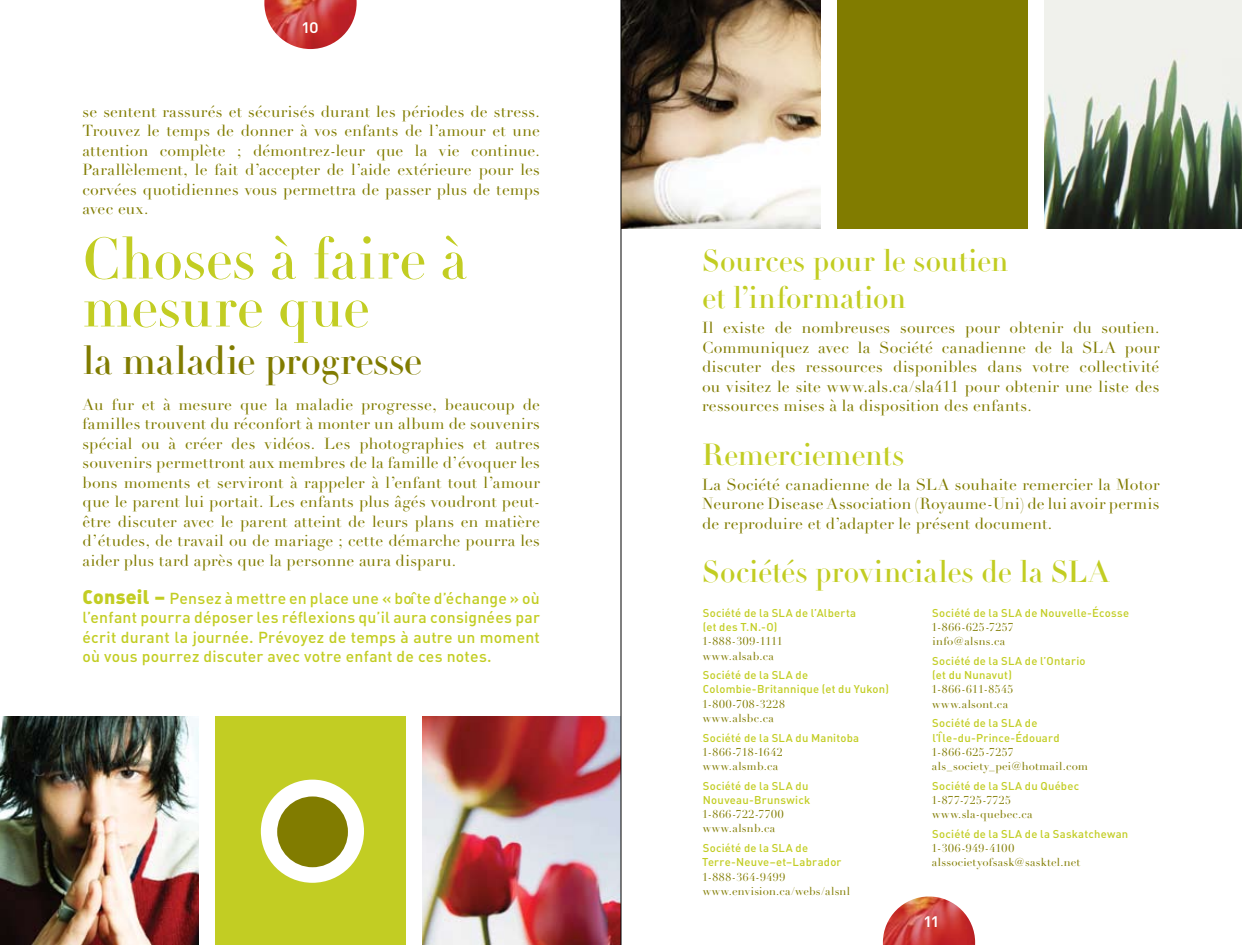
<style>
.page{position:relative;width:1242px;height:945px;background:#fff}
.page>*{position:absolute;margin:0;border:0;box-sizing:border-box;transform-origin:0 0}
.t1{font:57px/48px "Didot LH Headline";color:#c2cd23}
.t2{font:39px "Didot LH Headline";letter-spacing:-.01em;color:#817c00}
.t3{font:30px/37.5px "Didot LH Headline";letter-spacing:-.005em;color:#c2cd23}
.t4{font:18px "DIN Medium Alternate";color:#fff}
.t5{font:15.75px/19.5px "Didot LH";letter-spacing:.015em;color:#817c00;text-align:justify}
.t6{font:15.75px/19.5px "DIN Medium Alternate";letter-spacing:.015em;color:#c2cd23;text-align:justify}
.t7{font:11.25px/14.2px "DIN Medium Alternate";letter-spacing:.02em;color:#c2cd23}
.t8{font:11.25px/14.2px "Didot LH";letter-spacing:.03em;color:#817c00}
.t9{font:11.25px/14.2px "Didot LH";letter-spacing:.05em;color:#817c00}
.s1{font-family:"DIN Black Alternate";font-size:19.5px}
</style>
<div class="page">
<img style="left:0;top:716px;width:199px;height:229px">
<div style="left:829px;top:0;width:211px;height:230px;background:#817c00"></div>
<img style="left:883px;top:896px;width:92px;height:49px">
<img style="left:264px;top:0;width:93px;height:49px">
<img style="left:1044px;top:0;width:198px;height:229px">
<div style="left:214px;top:715px;width:193px;height:230px;background:#c2cd23"></div>
<img style="left:422px;top:715px;width:199px;height:230px">
<div style="left:261px;top:780px;width:103px;height:103px;background:#fff;border-radius:50%"></div>
<div style="left:277px;top:796px;width:71px;height:71px;background:#817c00;border-radius:50%"></div>
<img style="left:622px;top:0;width:199px;height:229px">
<div style="left:199px;top:714px;width:16px;height:231px;background:#fff"></div>
<div style="left:406px;top:714px;width:16px;height:231px;background:#fff"></div>
<div style="left:821px;top:0;width:16px;height:231px;background:#fff"></div>
<div style="left:1028px;top:0;width:16px;height:231px;background:#fff"></div>
<hr style="left:621px;top:0;width:1px;height:945px;background:#000">
<p class="t4" style="left:302px;top:15px;width:18px">10</p>
<p class="t5" style="left:82px;top:102px;width:459px">se sentent rassurés et sécurisés durant les périodes de stress.<br>Trouvez le temps de donner à vos enfants de l’amour et une attention complète ; démontrez-leur que la vie continue.<br>Parallèlement, le fait d’accepter de l’aide extérieure pour les corvées quotidiennes vous permettra de passer plus de temps avec eux.</p>
<h1 class="t1" style="left:82px;top:236px;width:387px">Choses à faire à mesure que</h1>
<h2 class="t2" style="left:82px;top:337px;width:341px">la maladie progresse</h2>
<p class="t5" style="left:82px;top:395px;width:459px">Au fur et à mesure que la maladie progresse, beaucoup de familles trouvent du réconfort à monter un album de souvenirs spécial ou à créer des vidéos. Les photographies et autres souvenirs permettront aux membres de la famille d’évoquer les bons moments et serviront à rappeler à l’enfant tout l’amour que le parent lui portait. Les enfants plus âgés voudront peut&shy;être discuter avec le parent atteint de leurs plans en matière d’études, de travail ou de mariage ; cette démarche pourra les aider plus tard après que la personne aura disparu.</p>
<p class="t6" style="left:82px;top:588px;width:459px"><span class="s1">Conseil −</span> Pensez à mettre en place une « boîte d’échange » où l’enfant pourra déposer les réflexions qu’il aura consignées par écrit durant la journée. Prévoyez de temps à autre un moment où vous pourrez discuter avec votre enfant de ces notes.</p>
<h3 class="t3" style="left:702px;top:242px;width:308px">Sources pour le soutien et l’information</h3>
<p class="t5" style="left:702px;top:318px;width:459px">Il existe de nombreuses sources pour obtenir du soutien.<br>Communiquez avec la Société canadienne de la SLA pour discuter des ressources disponibles dans votre collectivité ou visitez le site www.als.ca/sla411 pour obtenir une liste des ressources mises à la disposition des enfants.</p>
<h3 class="t3" style="left:702px;top:437px;width:204px">Remerciements</h3>
<p class="t5" style="left:702px;top:475px;width:459px">La Société canadienne de la SLA souhaite remercier la Motor Neurone Disease Association (Royaume-Uni) de lui avoir permis de reproduire et d’adapter le présent document.</p>
<h3 class="t3" style="left:702px;top:554px;width:409px">Sociétés provinciales de la SLA</h3>
<p class="t7" style="left:703px;top:605px;width:155px">Société de la SLA de l’Alberta (et des T.N.-O)</p>
<p class="t8" style="left:702px;top:635px;width:82px">1-888-309-1111 www.alsab.ca</p>
<p class="t7" style="left:703px;top:668px;width:188px">Société de la SLA de<br>Colombie-Britannique (et du Yukon)</p>
<p class="t9" style="left:702px;top:697px;width:84px">1-800-708-3228 www.alsbc.ca</p>
<p class="t7" style="left:703px;top:730px;width:158px">Société de la SLA du Manitoba</p>
<p class="t8" style="left:702px;top:745px;width:82px">1-866-718-1642 www.alsmb.ca</p>
<p class="t7" style="left:703px;top:778px;width:109px">Société de la SLA du<br>Nouveau-Brunswick</p>
<p class="t8" style="left:702px;top:808px;width:83px">1-866-722-7700 www.alsnb.ca</p>
<p class="t7" style="left:702px;top:841px;width:141px">Société de la SLA de<br>Terre-Neuve–et–Labrador</p>
<p class="t8" style="left:702px;top:870px;width:150px">1-888-364-9499 www.envision.ca/webs/alsnl</p>
<p class="t7" style="left:932px;top:605px;width:198px">Société de la SLA de Nouvelle-Écosse</p>
<p class="t8" style="left:931px;top:620px;width:84px">1-866-625-7257 info@alsns.ca</p>
<p class="t7" style="left:932px;top:653px;width:155px">Société de la SLA de l’Ontario (et du Nunavut)</p>
<p class="t8" style="left:931px;top:683px;width:83px">1-866-611-8545 www.alsont.ca</p>
<p class="t7" style="left:932px;top:716px;width:129px">Société de la SLA de l’Île-du-Prince-Édouard</p>
<p class="t8" style="left:931px;top:745px;width:158px">1-866-625-7257 als_society_pei@hotmail.com</p>
<p class="t7" style="left:932px;top:778px;width:149px">Société de la SLA du Québec</p>
<p class="t8" style="left:931px;top:793px;width:103px">1-877-725-7725 www.sla-quebec.ca</p>
<p class="t7" style="left:932px;top:826px;width:198px">Société de la SLA de la Saskatchewan</p>
<p class="t8" style="left:931px;top:841px;width:150px">1-306-949-4100 alssocietyofsask@sasktel.net</p>
<p class="t4" style="left:924px;top:909px;width:7px">11</p>
</div>
